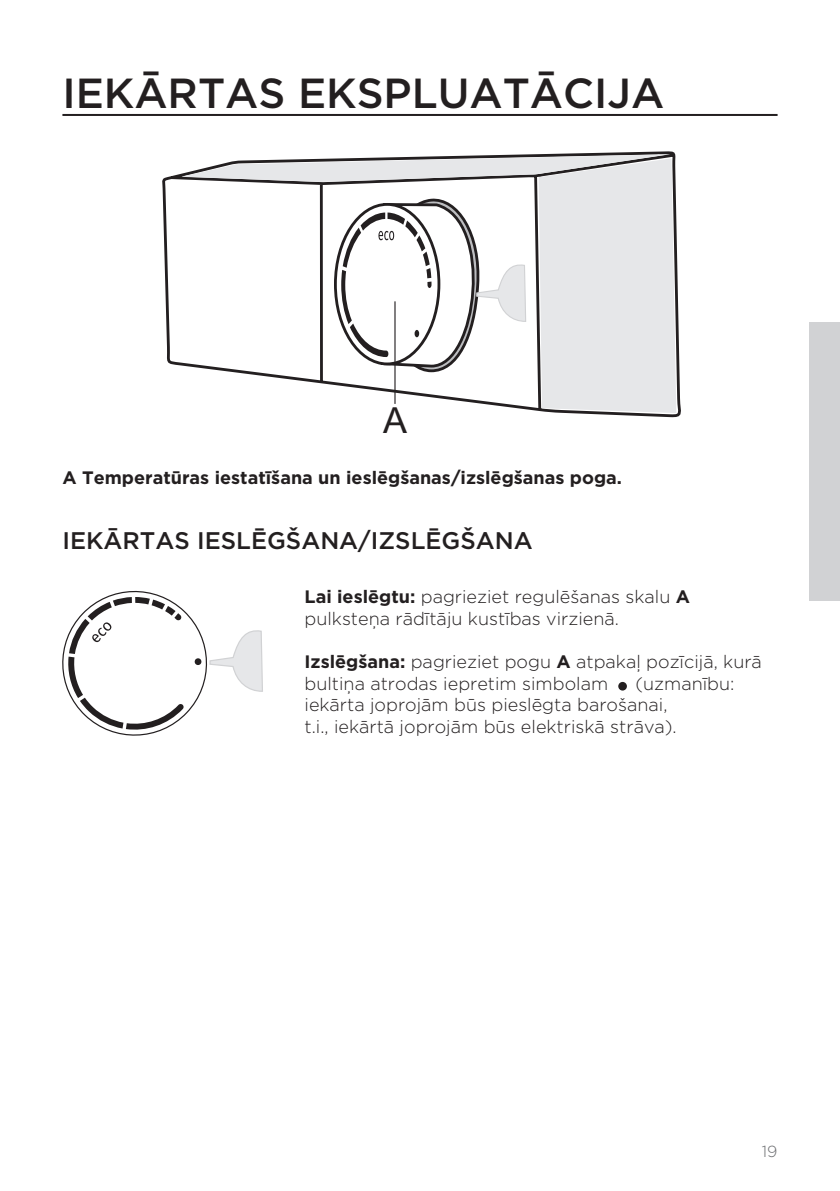
<style>
.page{position:relative;width:840px;height:1191px;background:#fff}
.page>*{position:absolute;margin:0;border:0;box-sizing:border-box;transform-origin:0 0}
.glavni_naslov{font:500 42px "Gotham";color:#231f20}
.t1{font:35.8px "Arial";color:#231f20}
.podnaslov1-1{font:500 24px "Gotham";color:#231f20}
.besedilo{font:300 18px/21.6px "Gotham";color:#231f20}
.besedilo-2{font:700 18px "Gotham";color:#231f20}
.t2{font:300 16px "Gotham";color:#6c6d70}
.s1{font-weight:700}
</style>
<div class="page">
<hr style="left:62px;top:114px;width:715px;height:2px;background:#231f20">
<div style="left:808px;top:322px;width:31px;height:279px;background:#d1d2d4"></div>
<div style="left:618px;top:682px;width:8px;height:8px;background:#231f20;border-radius:50%"></div>
<svg style="left:162px;top:151px;width:519px;height:267px"></svg>
<svg style="left:184px;top:154px;width:493px;height:259px"></svg>
<svg style="left:389px;top:231px;width:5px;height:9px"></svg>
<svg style="left:62px;top:590px;width:201px;height:146px"></svg>
<p class="glavni_naslov" style="left:62px;top:66px;width:603px">IEKĀRTAS EKSPLUATĀCIJA</p>
<p class="t1" style="left:383px;top:397px;width:25px">A</p>
<p class="besedilo-2" style="left:62px;top:466px;width:560px">A Temperatūras iestatīšana un ieslēgšanas/izslēgšanas poga.</p>
<p class="podnaslov1-1" style="left:62px;top:525px;width:471px">IEKĀRTAS IESLĒGŠANA/IZSLĒGŠANA</p>
<p class="besedilo" style="left:304px;top:585px;width:387px"><span class="s1">Lai ieslēgtu:</span> pagrieziet regulēšanas skalu <span class="s1">A </span>pulksteņa rādītāju kustības virzienā.</p>
<p class="besedilo" style="left:304px;top:650px;width:458px"><span class="s1">Izslēgšana:</span> pagrieziet pogu <span class="s1">A</span> atpakaļ pozīcijā, kurā bultiņa atrodas iepretim simbolam</p>
<p class="besedilo" style="left:304px;top:672px;width:431px;text-indent:331px">(uzmanību: iekārta joprojām būs pieslēgta barošanai,</p>
<p class="besedilo" style="left:304px;top:715px;width:373px">t.i., iekārtā joprojām būs elektriskā strāva).</p>
<p class="t2" style="left:761px;top:1140px;width:17px">19</p>
</div>
